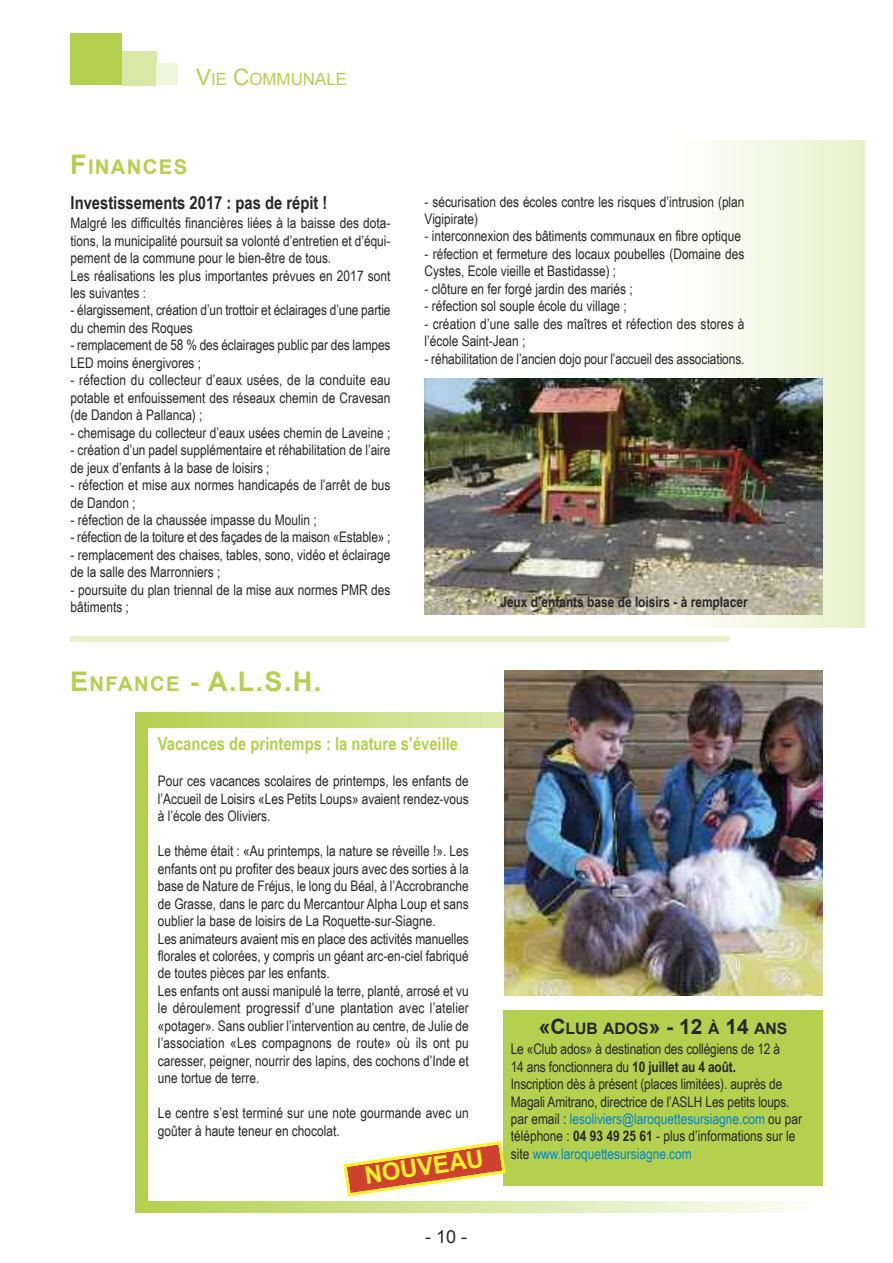
<style>
.page{position:relative;width:893px;height:1263px;background:#fff}
.page>*{position:absolute;margin:0;border:0;box-sizing:border-box;transform-origin:0 0}
.t1{font:700 27px "Arial";color:#b4d04f}
.t2{font:700 24px "Arial";color:#fff12a}
.t3{font:700 20.25px "Arial";letter-spacing:.065em;color:#b4d04f}
.t4{font:700 18px "Arial Narrow";color:#b4d04f}
.t5{font:700 18px "Arial Narrow";color:#272627}
.t6{font:18px "Arial";color:#272627}
.t7{font:16.8px "Arial";color:#b4d04f}
.t8{font:700 15.75px "Arial";color:#272627}
.t9{font:14.55px/17.4px "Arial Narrow";color:#272627}
.t10{font:700 14.55px "Arial Narrow";color:#272627}
.s1{font-size:22.5px}
.s2{font-size:27px}
.s3{font-size:20.25px}
.s4{font-size:21px}
.s5{font-weight:700}
.s6{color:#0085cc}
</style>
<div class="page">
<div style="left:71px;top:34px;width:51px;height:51px;background:#b4d04f"></div>
<div style="left:122px;top:51px;width:34px;height:34px;background:#dae8a7"></div>
<div style="left:157px;top:64px;width:21px;height:21px;background:#f0f6dc"></div>
<div style="left:135px;top:713px;width:688px;height:500px;background:linear-gradient(to right,#b4d04f,#fefefd)"></div>
<div style="left:670px;top:140px;width:195px;height:487px;background:linear-gradient(to right,#fffffe,#e7efc9)"></div>
<img style="left:425px;top:378px;width:397px;height:236px">
<div style="left:70px;top:636px;width:659px;height:6px;background:#e9f1ca"></div>
<div style="left:149px;top:728px;width:674px;height:472px;background:#fff"></div>
<img style="left:505px;top:670px;width:318px;height:325px">
<div style="left:503px;top:1011px;width:320px;height:175px;background:#b4d04f"></div>
<svg style="left:343px;top:1141px;width:163px;height:56px"></svg>
<p class="t7" style="left:196px;top:70px;width:152px"><span class="s1">V</span>IE <span class="s1">C</span>OMMUNALE</p>
<h3 class="t3" style="left:70px;top:155px;width:119px"><span class="s2">F</span>INANCES</h3>
<p class="t5" style="left:71px;top:192px;width:258px">investissements 2017 : pas de répit !</p>
<p class="t9" style="left:71px;top:214px;width:321px">Malgré les difficultés financières liées à la baisse des dota&shy;tions, la municipalité poursuit sa volonté d’entretien et d’équi&shy;pement de la commune pour le bien-être de tous.<br>Les réalisations les plus importantes prévues en 2017 sont les suivantes :</p>
<p class="t9" style="left:71px;top:301px;width:321px">- élargissement, création d’un trottoir et éclairages d’une partie du chemin des Roques</p>
<p class="t9" style="left:71px;top:336px;width:321px">- remplacement de 58 % des éclairages public par des lampes<br>LED moins énergivores ;</p>
<p class="t9" style="left:71px;top:371px;width:321px;text-align:justify">- réfection du collecteur d’eaux usées, de la conduite eau potable et enfouissement des réseaux chemin de Cravesan (de Dandon à Pallanca) ;</p>
<p class="t9" style="left:71px;top:424px;width:321px">- chemisage du collecteur d’eaux usées chemin de Laveine ;</p>
<p class="t9" style="left:71px;top:441px;width:321px">- création d’un padel supplémentaire et réhabilitation de l’aire de jeux d’enfants à la base de loisirs ;</p>
<p class="t9" style="left:71px;top:476px;width:321px">- réfection et mise aux normes handicapés de l’arrêt de bus de Dandon ;</p>
<p class="t9" style="left:71px;top:511px;width:248px">- réfection de la chaussée impasse du Moulin ;</p>
<p class="t9" style="left:71px;top:528px;width:321px">- réfection de la toiture et des façades de la maison «Estable» ;</p>
<p class="t9" style="left:71px;top:546px;width:321px">- remplacement des chaises, tables, sono, vidéo et éclairage de la salle des Marronniers ;</p>
<p class="t9" style="left:71px;top:581px;width:321px">- poursuite du plan triennal de la mise aux normes PMR des bâtiments ;</p>
<h1 class="t1" style="left:70px;top:667px;width:252px">E<span class="s3">NFANCE</span> - A.L.S.H.</h1>
<p class="t9" style="left:425px;top:193px;width:321px">- sécurisation des écoles contre les risques d’intrusion (plan<br>Vigipirate)</p>
<p class="t9" style="left:425px;top:227px;width:318px">- interconnexion des bâtiments communaux en fibre optique</p>
<p class="t9" style="left:425px;top:245px;width:321px">- réfection et fermeture des locaux poubelles (Domaine des<br>Cystes, Ecole vieille et Bastidasse) ;</p>
<p class="t9" style="left:425px;top:280px;width:210px">- clôture en fer forgé jardin des mariés ;</p>
<p class="t9" style="left:425px;top:297px;width:204px">- réfection sol souple école du village ;</p>
<p class="t9" style="left:425px;top:315px;width:321px">- création d’une salle des maîtres et réfection des stores à l’école Saint-Jean ;</p>
<p class="t9" style="left:425px;top:350px;width:321px">- réhabilitation de l’ancien dojo pour l’accueil des associations.</p>
<p class="t10" style="left:500px;top:593px;width:249px">Jeux d’enfants base de loisirs - à remplacer</p>
<p class="t4" style="left:158px;top:733px;width:302px">vacances de printemps : la nature s’éveille</p>
<p class="t9" style="left:158px;top:772px;width:312px;text-align:justify">Pour ces vacances scolaires de printemps, les enfants de l’Accueil de Loisirs «Les Petits Loups» avaient rendez-vous à l’école des Oliviers.</p>
<p class="t9" style="left:158px;top:842px;width:313px">Le thème était : «Au printemps, la nature se réveille !». Les enfants ont pu profiter des beaux jours avec des sorties à la base de Nature de Fréjus, le long du Béal, à l’Accrobranche de Grasse, dans le parc du Mercantour Alpha Loup et sans oublier la base de loisirs de La Roquette-sur-Siagne.<br>Les animateurs avaient mis en place des activités manuelles florales et colorées, y compris un géant arc-en-ciel fabriqué de toutes pièces par les enfants.<br>Les enfants ont aussi manipulé la terre, planté, arrosé et vu le déroulement progressif d’une plantation avec l’atelier «potager». Sans oublier l’intervention au centre, de Julie de l’association «Les compagnons de route» où ils ont pu caresser, peigner, nourrir des lapins, des cochons d’Inde et une tortue de terre.</p>
<p class="t9" style="left:158px;top:1104px;width:312px">Le centre s’est terminé sur une note gourmande avec un goûter à haute teneur en chocolat.</p>
<h2 class="t2" style="left:363px;top:1162px;width:122px;rotate:-8deg">NOUVEAU</h2>
<p class="t6" style="left:425px;top:1227px;width:44px">-10-</p>
<p class="t8" style="left:539px;top:1019px;width:250px"><span class="s4">«C</span>LUB ADOS<span class="s4">» - 12</span> À <span class="s4">14</span> ANS</p>
<p class="t9" style="left:511px;top:1040px;width:293px">Le «Club ados» à destination des collégiens de 12 à<br>14 ans fonctionnera du <span class="s5">10 juillet au 4 août.<br></span>Inscription dès à présent (places limitées). auprès de Magali Amitrano, directrice de l’ASLH Les petits loups. par email : <span class="s6">lesoliviers@laroquettesursiagne.com</span> ou par téléphone : <span class="s5">04 93 49 25 61</span> - plus d’informations sur le site <span class="s6">www.laroquettesursiagne.com</span></p>
</div>
